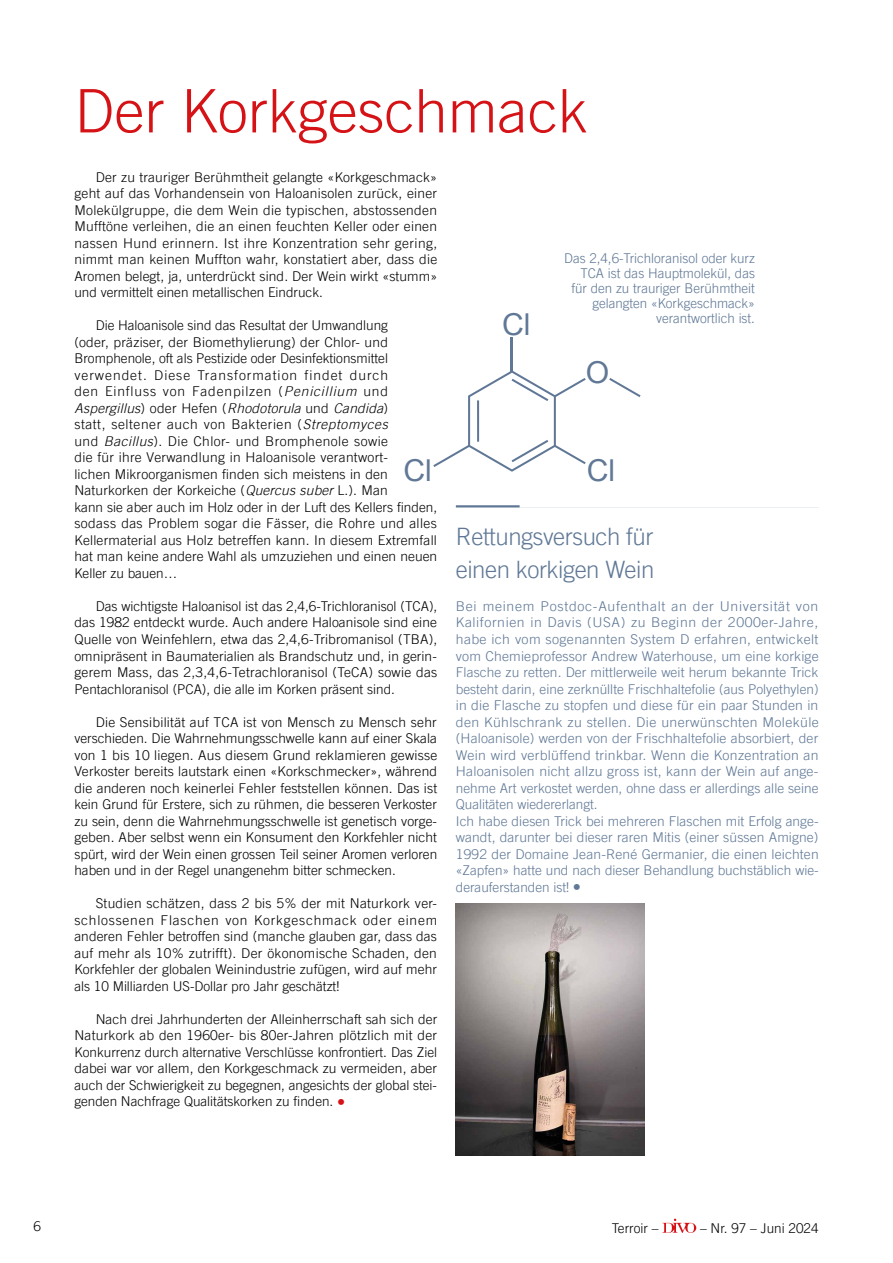
<style>
.page{position:relative;width:893px;height:1263px;background:#fff}
.page>*{position:absolute;margin:0;border:0;box-sizing:border-box;transform-origin:0 0}
.t1{font:300 60px "Trade Gothic LT Pro";color:#d51317}
.t2{font:30.15px "Arial";color:#607896}
.t3{font:300 24px/33px "Trade Gothic LT Pro";letter-spacing:-.02em;color:#607896}
.t4{font:300 13.5px/16.5px "Trade Gothic LT Pro";letter-spacing:.005em;color:#000;text-align:justify}
.t5{font:300 13.5px/16.5px "Trade Gothic LT Pro";letter-spacing:.01em;color:#607896;scale:1.04 1}
.t6{font:300 13.5px/15px "Trade Gothic LT Pro";letter-spacing:.01em;color:#607896;text-align:right}
.t7{font:italic 300 13.5px "Trade Gothic LT";letter-spacing:.02em;color:#000}
.s1{font-family:"Trade Gothic LT";font-style:italic}
.s2{font-family:"Trade Gothic LT"}
.s3{font-family:"Trade Gothic LT Pro";font-style:normal}
.s4{font-style:normal}
.s5{font-family:"Trade Gothic LT Bold Two";font-weight:400;font-size:16.5px;color:#d51317}
.s6{font-family:"Trade Gothic LT Bold Two";font-weight:400;font-size:16.5px}
</style>
<div class="page">
<svg style="left:662px;top:1218px;width:34px;height:15px"></svg>
<hr style="left:456px;top:505px;width:363px;height:2px;background:#607896">
<hr style="left:520px;top:505px;width:300px;height:3px;background:#fff">
<img style="left:456px;top:904px;width:188px;height:251px">
<hr style="left:511px;top:337px;width:2px;height:34px;background:#607896">
<svg style="left:609px;top:378px;width:32px;height:19px"></svg>
<svg style="left:433px;top:370px;width:153px;height:102px"></svg>
<hr style="left:477px;top:400px;width:2px;height:42px;background:#607896">
<h1 class="t1" style="left:74px;top:75px;width:515px">Der Korkgeschmack</h1>
<p class="t4" style="left:74px;top:169px;width:364px;text-indent:21px">Der zu trauriger Berühmtheit gelangte «Korkgeschmack» geht auf das Vorhandensein von Haloanisolen zurück, einer Molekülgruppe, die dem Wein die typischen, abstossenden Mufftöne verleihen, die an einen feuchten Keller oder einen nassen Hund erinnern. Ist ihre Konzentration sehr gering, nimmt man keinen Muffton wahr, konstatiert aber, dass die Aromen belegt, ja, unterdrückt sind. Der Wein wirkt «stumm» und vermittelt einen metallischen Eindruck.</p>
<p class="t4" style="left:74px;top:317px;width:315px;text-indent:21px">Die Haloanisole sind das Resultat der Umwandlung (oder, präziser, der Biomethylierung) der Chlor- und Bromphenole, oft als Pestizide oder Desinfektionsmittel verwendet. Diese Transformation findet durch den Einfluss von Fadenpilzen (<span class="s1">Penicillium</span> <span class="s2">und</span></p>
<p class="t7" style="left:74px;top:400px;width:315px">Aspergillus<span class="s3">) oder Hefen (</span>Rhodotorula <span class="s4">und</span> Candida<span class="s3">)</span></p>
<p class="t4" style="left:74px;top:416px;width:364px;text-align:left">statt, seltener auch von Bakterien (<span class="s1">Streptomyces<br></span>und <span class="s1">Bacillus</span>). Die Chlor- und Bromphenole sowie<br>die für ihre Verwandlung in Haloanisole verantwort-<br>lichen Mikroorganismen finden sich meistens in den Naturkorken der Korkeiche (<span class="s1">Quercus suber</span> L.). Man<br>kann sie aber auch im Holz oder in der Luft des Kellers finden, sodass das Problem sogar die Fässer, die Rohre und alles Kellermaterial aus Holz betreffen kann. In diesem Extremfall hat man keine andere Wahl als umzuziehen und einen neuen Keller zu bauen…</p>
<p class="t4" style="left:74px;top:598px;width:364px;text-indent:21px">Das wichtigste Haloanisol ist das 2,4,6-Trichloranisol (TCA), das 1982 entdeckt wurde. Auch andere Haloanisole sind eine Quelle von Weinfehlern, etwa das 2,4,6-Tribromanisol (TBA), omnipräsent in Baumaterialien als Brandschutz und, in gerin&shy;gerem Mass, das 2,3,4,6-Tetrachloranisol (TeCA) sowie das Pentachloranisol (PCA), die alle im Korken präsent sind.</p>
<p class="t4" style="left:74px;top:713px;width:364px;text-indent:21px">Die Sensibilität auf TCA ist von Mensch zu Mensch sehr verschieden. Die Wahrnehmungsschwelle kann auf einer Skala von 1 bis 10 liegen. Aus diesem Grund reklamieren gewisse Verkoster bereits lautstark einen «Korkschmecker», während die anderen noch keinerlei Fehler feststellen können. Das ist kein Grund für Erstere, sich zu rühmen, die besseren Verkoster zu sein, denn die Wahrnehmungsschwelle ist genetisch vorge&shy;geben. Aber selbst wenn ein Konsument den Korkfehler nicht spürt, wird der Wein einen grossen Teil seiner Aromen verloren haben und in der Regel unangenehm bitter schmecken.</p>
<p class="t4" style="left:74px;top:895px;width:364px;text-indent:21px">Studien schätzen, dass 2 bis 5% der mit Naturkork ver&shy;schlossenen Flaschen von Korkgeschmack oder einem anderen Fehler betroffen sind (manche glauben gar, dass das auf mehr als 10% zutrifft). Der ökonomische Schaden, den Korkfehler der globalen Weinindustrie zufügen, wird auf mehr als 10 Milliarden US-Dollar pro Jahr geschätzt!</p>
<p class="t4" style="left:74px;top:1010px;width:364px;text-indent:21px">Nach drei Jahrhunderten der Alleinherrschaft sah sich der Naturkork ab den 1960er- bis 80er-Jahren plötzlich mit der Konkurrenz durch alternative Verschlüsse konfrontiert. Das Ziel dabei war vor allem, den Korkgeschmack zu vermeiden, aber auch der Schwierigkeit zu begegnen, angesichts der global stei&shy;genden Nachfrage Qualitätskorken zu finden. <span class="s5">•</span></p>
<p class="t6" style="left:564px;top:251px;width:192px">Das 2,4,6-Trichloranisol oder kurz<br>TCA ist das Hauptmolekül, das für den zu trauriger Berühmtheit gelangten «Korkgeschmack» verantwortlich ist.</p>
<h2 class="t2" style="left:502px;top:304px;width:30px">Cl</h2>
<h2 class="t2" style="left:586px;top:353px;width:25px">O</h2>
<h2 class="t2" style="left:403px;top:451px;width:30px">Cl</h2>
<h2 class="t2" style="left:587px;top:451px;width:30px">Cl</h2>
<h3 class="t3" style="left:456px;top:520px;width:200px">Rettungsversuch für einen korkigen Wein</h3>
<p class="t5" style="left:456px;top:598px;width:350px">Bei meinem Postdoc-Aufenthalt an der Universität von Kalifornien in Davis (USA) zu Beginn der 2000er-Jahre, habe ich vom sogenannten System D erfahren, entwickelt vom Chemieprofessor Andrew Waterhouse, um eine korkige Flasche zu retten. Der mittlerweile weit herum bekannte Trick besteht darin, eine zerknüllte Frischhaltefolie (aus Polyethylen) in die Flasche zu stopfen und diese für ein paar Stunden in den Kühlschrank zu stellen. Die unerwünschten Moleküle (Haloanisole) werden von der Frischhaltefolie absorbiert, der Wein wird verblüffend trinkbar. Wenn die Konzentration an Haloanisolen nicht allzu gross ist, kann der Wein auf ange&shy;nehme Art verkostet werden, ohne dass er allerdings alle seine Qualitäten wiedererlangt.<br>Ich habe diesen Trick bei mehreren Flaschen mit Erfolg ange&shy;wandt, darunter bei dieser raren Mitis (einer süssen Amigne)<br>1992 der Domaine Jean-René Germanier, die einen leichten «Zapfen» hatte und nach dieser Behandlung buchstäblich wie&shy;derauferstanden ist! <span class="s6">•</span></p>
<p class="t4" style="left:33px;top:1217px;width:9px">6</p>
<p class="t4" style="left:612px;top:1220px;width:48px">Terroir –</p>
<p class="t4" style="left:700px;top:1220px;width:120px">– Nr. 97 – Juni 2024</p>
</div>
